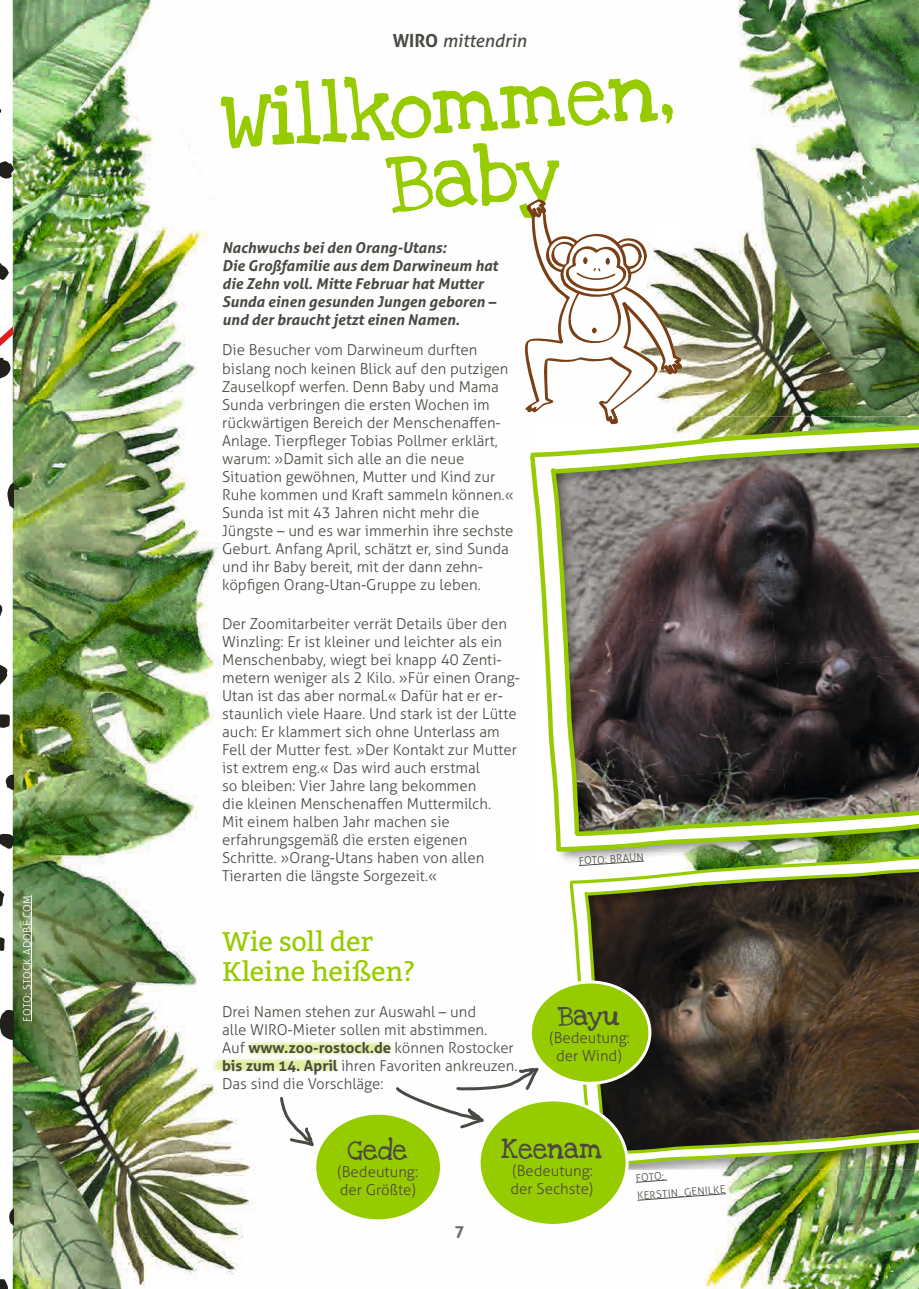
<style>
.page{position:relative;width:919px;height:1289px;background:#fff}
.page>*{position:absolute;margin:0;border:0;box-sizing:border-box;transform-origin:0 0}
.t1{font:61.5px/73.1px "Love Ya Like A Sister Solid";color:#96cb00}
.t2{font:27px/30px "Bitter";letter-spacing:-.005em;color:#96cb00}
.t3{font:21px "Love Ya Like A Sister Solid";color:#4b4943}
.t4{font:italic 18px "Aller";color:#4b4943}
.t5{font:700 16.5px "Aller";color:#6d6b67}
.t6{font:300 15px/18px "Aller";color:#4b4943}
.t7{font:italic 700 15px/18px "Aller";color:#4b4943}
.t8{font:300 10.5px/17.9px "Aller";color:#4b4943}
.t9{font:300 10.5px "Aller";letter-spacing:.02em;color:#fff}
.s1{font-weight:700;font-style:normal}
.s2{font-weight:700}
</style>
<div class="page">
<img style="left:13px;top:0;width:905px;height:1288px">
<img style="left:628px;top:1167px;width:290px;height:2px">
<div style="left:315px;top:1113px;width:126px;height:107px;background:#96cb00;border-radius:50%"></div>
<div style="left:313px;top:1111px;width:130px;height:111px;border:3px solid #fff;border-radius:50%"></div>
<div style="left:479px;top:1099px;width:148px;height:126px;background:#96cb00;border-radius:50%"></div>
<svg style="left:278px;top:1094px;width:37px;height:62px"></svg>
<svg style="left:244px;top:1042px;width:4px;height:12px"></svg>
<img style="left:248px;top:1040px;width:140px;height:15px">
<img style="left:247px;top:1042px;width:141px;height:11px">
<img style="left:248px;top:1053px;width:140px;height:1px">
<img style="left:248px;top:1043px;width:140px;height:10px">
<svg style="left:211px;top:1058px;width:2px;height:13px"></svg>
<img style="left:214px;top:1057px;width:126px;height:15px">
<img style="left:213px;top:1058px;width:124px;height:13px">
<svg style="left:337px;top:1059px;width:2px;height:11px"></svg>
<img style="left:215px;top:1059px;width:122px;height:11px">
<svg style="left:635px;top:1179px;width:32px;height:3px"></svg>
<svg style="left:637px;top:1193px;width:89px;height:7px"></svg>
<img style="left:388px;top:199px;width:530px;height:968px">
<hr style="left:31px;top:895px;width:1px;height:126px;background:#fff">
<svg style="left:0;top:161px;width:13px;height:18px"></svg>
<svg style="left:0;top:263px;width:9px;height:17px"></svg>
<svg style="left:0;top:664px;width:8px;height:21px"></svg>
<svg style="left:0;top:1008px;width:13px;height:32px"></svg>
<svg style="left:9px;top:1207px;width:4px;height:20px"></svg>
<svg style="left:0;top:1279px;width:8px;height:9px"></svg>
<svg style="left:0;top:890px;width:4px;height:17px"></svg>
<svg style="left:5px;top:774px;width:8px;height:16px"></svg>
<svg style="left:0;top:714px;width:10px;height:14px"></svg>
<svg style="left:0;top:833px;width:13px;height:16px"></svg>
<svg style="left:0;top:937px;width:5px;height:14px"></svg>
<svg style="left:0;top:316px;width:13px;height:326px"></svg>
<p class="t9" style="left:21px;top:1021px;width:128px;rotate:-90deg">FOTO: STOCK.ADOBE.COM</p>
<p class="t4" style="left:392px;top:30px;width:135px"><span class="s1">WIRO</span> mittendrin</p>
<h1 class="t1" style="left:380px;top:75px;width:294px;text-indent:-162px;rotate:-4deg">Willkommen,<br>Baby</h1>
<p class="t7" style="left:222px;top:238px;width:277px">Nachwuchs bei den Orang-Utans:<br>Die Großfamilie aus dem Darwineum hat die Zehn voll. Mitte Februar hat Mutter Sunda einen gesunden Jungen geboren – und der braucht jetzt einen Namen.</p>
<p class="t6" style="left:222px;top:341px;width:293px">Die Besucher vom Darwineum durften bislang noch keinen Blick auf den putzigen Zauselkopf werfen. Denn Baby und Mama Sunda verbringen die ersten Wochen im rückwärtigen Bereich der Menschenaffen-Anlage. Tierpfleger Tobias Pollmer erklärt, warum: »Damit sich alle an die neue Situation gewöhnen, Mutter und Kind zur Ruhe kommen und Kraft sammeln können.« Sunda ist mit 43 Jahren nicht mehr die Jüngste – und es war immerhin ihre sechste Geburt. Anfang April, schätzt er, sind Sunda und ihr Baby bereit, mit der dann zehn&shy;köpfigen Orang-Utan-Gruppe zu leben.</p>
<p class="t6" style="left:222px;top:615px;width:299px">Der Zoomitarbeiter verrät Details über den Winzling: Er ist kleiner und leichter als ein Menschenbaby, wiegt bei knapp 40 Zenti&shy;metern weniger als 2 Kilo. »Für einen Orang-Utan ist das aber normal.« Dafür hat er er&shy;staunlich viele Haare. Und stark ist der Lütte auch: Er klammert sich ohne Unterlass am Fell der Mutter fest. »Der Kontakt zur Mutter ist extrem eng.« Das wird auch erstmal<br>so bleiben: Vier Jahre lang bekommen<br>die kleinen Menschenaffen Muttermilch.<br>Mit einem halben Jahr machen sie erfahrungsgemäß die ersten eigenen Schritte. »Orang-Utans haben von allen Tierarten die längste Sorgezeit.«</p>
<p class="t8" style="left:578px;top:852px;width:67px;rotate:-4deg">FOTO: BRAUN</p>
<h2 class="t2" style="left:222px;top:925px;width:195px">Wie soll der<br>Kleine heißen?</h2>
<p class="t6" style="left:222px;top:1002px;width:297px">Drei Namen stehen zur Auswahl – und<br>alle WIRO-Mieter sollen mit abstimmen.<br>Auf <span class="s2">www.zoo-rostock.de</span> können Rostocker <span class="s2">bis zum 14. April</span> ihren Favoriten ankreuzen.<br>Das sind die Vorschläge:</p>
<h3 class="t3" style="left:558px;top:998px;width:63px">Bayu</h3>
<p class="t6" style="left:549px;top:1028px;width:82px;text-align:center">(Bedeutung: der Wind)</p>
<h3 class="t3" style="left:348px;top:1132px;width:61px">Gede</h3>
<p class="t6" style="left:337px;top:1163px;width:82px">(Bedeutung: der Größte)</p>
<p class="t5" style="left:454px;top:1221px;width:11px">7</p>
<h3 class="t3" style="left:501px;top:1131px;width:103px">Keenam</h3>
<p class="t6" style="left:510px;top:1161px;width:84px">(Bedeutung: der Sechste)</p>
<p class="t8" style="left:635px;top:1168px;width:90px;rotate:-4deg">FOTO:<br>KERSTIN_GENILKE</p>
</div>
